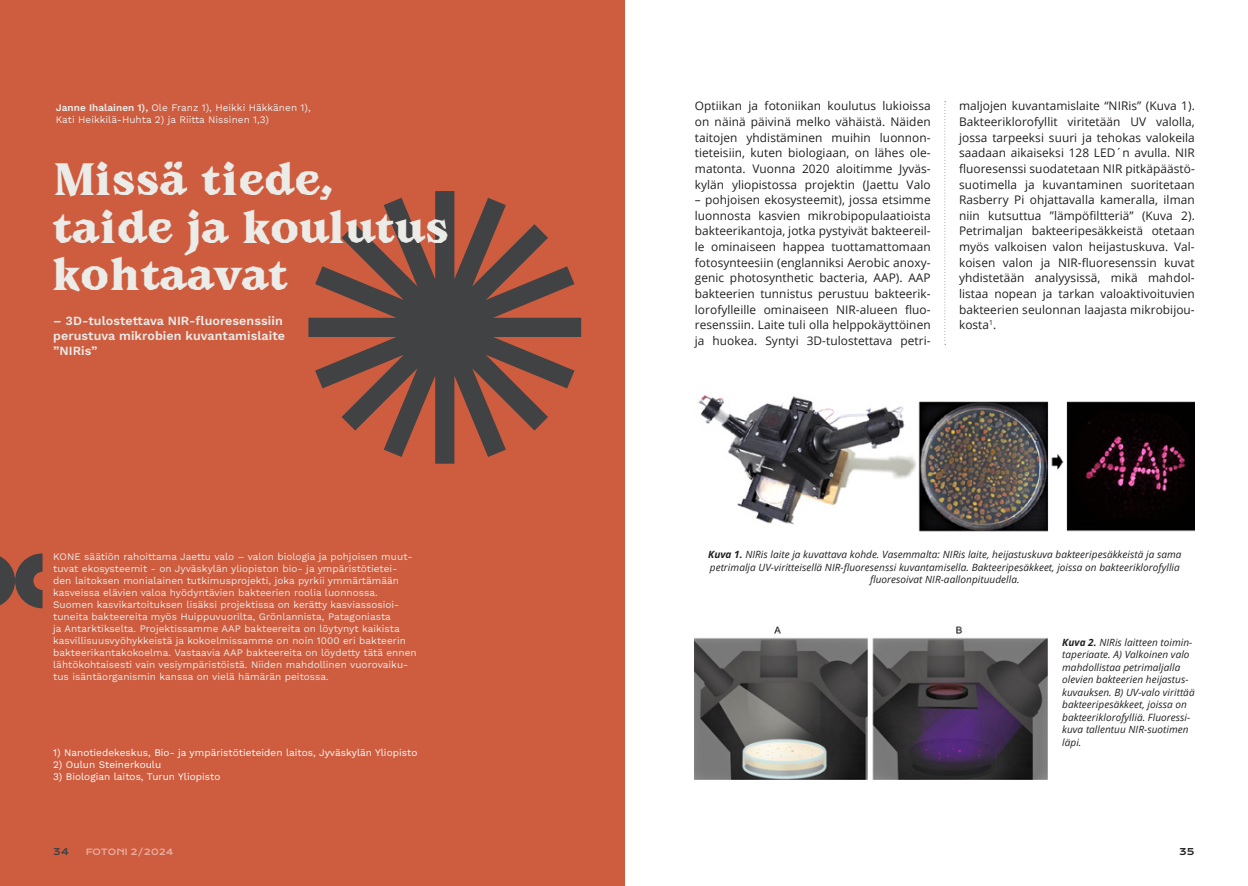
<style>
.page{position:relative;width:1248px;height:886px;background:#fff}
.page>*{position:absolute;margin:0;border:0;box-sizing:border-box;transform-origin:0 0}
.Eka_kpl{font:900 39.62px/47.6px "Avara";letter-spacing:.005em;color:#ebebe8}
.Eka_kpl-2{font:600 12.5px/15px "Work Sans";letter-spacing:.005em;color:#ebebe8}
.Eka_kpl-3{font:11.88px/15.6px "Open Sans";letter-spacing:.005em;color:#231f20;text-align:justify}
.Eka_kpl-4{font:10px/12px "Work Sans";letter-spacing:.005em;color:#ebebe8}
.Eka_kpl-5{font:italic 10px/12.5px "Open Sans";letter-spacing:.005em;color:#231f20;text-align:center}
.Eka_kpl-6{font:10px "Work Sans";letter-spacing:.005em;color:#fff}
.t1{font:9.12px "Krona One";color:#231f20}
.t2{font:9.12px "Krona One";color:#414243}
.t3{font:8.5px "Krona One";letter-spacing:.005em;color:#fff}
.s1{font-weight:600}
.s2{font-weight:700}
</style>
<div class="page">
<div style="left:0;top:0;width:624px;height:886px;background:#ce5c3f"></div>
<svg style="left:308px;top:191px;width:273px;height:273px"></svg>
<svg style="left:944px;top:101px;width:1px;height:244px"></svg>
<img style="left:698px;top:395px;width:496px;height:137px">
<img style="left:694px;top:626px;width:353px;height:153px">
<svg style="left:0;top:553px;width:43px;height:55px"></svg>
<p class="Eka_kpl-4" style="left:56px;top:101px;width:256px"><span class="s1">Janne Ihalainen 1),</span> Ole Franz 1), Heikki Häkkänen 1),<br>Kati Heikkilä-Huhta 2) ja Riitta Nissinen 1,3)</p>
<p class="Eka_kpl" style="left:53px;top:156px;width:397px">Missä tiede, taide ja koulutus kohtaavat</p>
<p class="Eka_kpl-2" style="left:53px;top:313px;width:233px">– 3D-tulostettava NIR-fluoresenssiin perustuva mikrobien kuvantamislaite ”NIRis”</p>
<p class="Eka_kpl-4" style="left:53px;top:550px;width:365px">KONE säätiön rahoittama Jaettu valo – valon biologia ja pohjoisen muut&shy;tuvat ekosysteemit - on Jyväskylän yliopiston bio- ja ympäristötietei&shy;den laitoksen monialainen tutkimusprojekti, joka pyrkii ymmärtämään kasveissa elävien valoa hyödyntävien bakteerien roolia luonnossa.<br>Suomen kasvikartoituksen lisäksi projektissa on kerätty kasviassosioi&shy;tuneita bakteereita myös Huippuvuorilta, Grönlannista, Patagoniasta<br>ja Antarktikselta. Projektissamme AAP bakteereita on löytynyt kaikista kasvillisuusvyöhykkeistä ja kokoelmissamme on noin 1000 eri bakteerin bakteerikantakokoelma. Vastaavia AAP bakteereita on löydetty tätä ennen lähtökohtaisesti vain vesiympäristöistä. Niiden mahdollinen vuorovaiku&shy;tus isäntäorganismin kanssa on vielä hämärän peitossa.</p>
<p class="Eka_kpl-6" style="left:53px;top:744px;width:365px">1) Nanotiedekeskus, Bio- ja ympäristötieteiden laitos, Jyväskylän Yliopisto</p>
<p class="Eka_kpl-6" style="left:53px;top:756px;width:110px">2) Oulun Steinerkoulu</p>
<p class="Eka_kpl-6" style="left:53px;top:768px;width:169px">3) Biologian laitos, Turun Yliopisto</p>
<p class="t2" style="left:53px;top:845px;width:17px">34</p>
<p class="t3" style="left:85px;top:846px;width:90px">FOTONI 2/2024</p>
<p class="Eka_kpl-3" style="left:694px;top:98px;width:237px">Optiikan ja fotoniikan koulutus lukioissa on näinä päivinä melko vähäistä. Näiden taitojen yhdistäminen muihin luonnon&shy;tieteisiin, kuten biologiaan, on lähes ole&shy;matonta. Vuonna 2020 aloitimme Jyväs&shy;kylän yliopistossa projektin (Jaettu Valo</p>
<p class="Eka_kpl-3" style="left:694px;top:192px;width:237px">– pohjoisen ekosysteemit), jossa etsimme luonnosta kasvien mikrobipopulaatioista bakteerikantoja, jotka pystyivät bakteereil&shy;le ominaiseen happea tuottamattomaan fotosynteesiin (englanniksi Aerobic anoxy&shy;genic photosynthetic bacteria, AAP). AAP bakteerien tunnistus perustuu bakteerik&shy;lorofylleille ominaiseen NIR-alueen fluo&shy;resenssiin. Laite tuli olla helppokäyttöinen ja huokea. Syntyi 3D-tulostettava petri-</p>
<p class="Eka_kpl-3" style="left:958px;top:98px;width:237px">maljojen kuvantamislaite “NIRis” (Kuva 1).<br>Bakteeriklorofyllit viritetään UV valolla, jossa tarpeeksi suuri ja tehokas valokeila saadaan aikaiseksi 128 LED´n avulla. NIR fluoresenssi suodatetaan NIR pitkäpäästö&shy;suotimella ja kuvantaminen suoritetaan Rasberry Pi ohjattavalla kameralla, ilman niin kutsuttua ”lämpöfiltteriä” (Kuva 2).<br>Petrimaljan bakteeripesäkkeistä otetaan myös valkoisen valon heijastuskuva. Val&shy;koisen valon ja NIR-fluoresenssin kuvat yhdistetään analyysissä, mikä mahdol&shy;listaa nopean ja tarkan valoaktivoituvien bakteerien seulonnan laajasta mikrobijou&shy;kosta<sup>1</sup>.</p>
<p class="Eka_kpl-5" style="left:708px;top:548px;width:475px"><span class="s2">Kuva 1.</span> NIRis laite ja kuvattava kohde. Vasemmalta: NIRis laite, heijastuskuva bakteeripesäkkeistä ja sama petrimalja UV-viritteisellä NIR-fluoresenssi kuvantamisella. Bakteeripesäkkeet, joissa on bakteeriklorofyllia fluoresoivat NIR-aallonpituudella.</p>
<p class="Eka_kpl-5" style="left:1062px;top:636px;width:134px;text-align:left"><span class="s2">Kuva 2.</span> NIRis laitteen toimin&shy;taperiaate. A) Valkoinen valo mahdollistaa petrimaljalla olevien bakteerien heijastus&shy;kuvauksen. B) UV-valo virittää bakteeripesäkkeet, joissa on bakteeriklorofylliä. Fluoressi&shy;kuva tallentuu NIR-suotimen läpi.</p>
<p class="t1" style="left:1178px;top:846px;width:17px">35</p>
</div>
